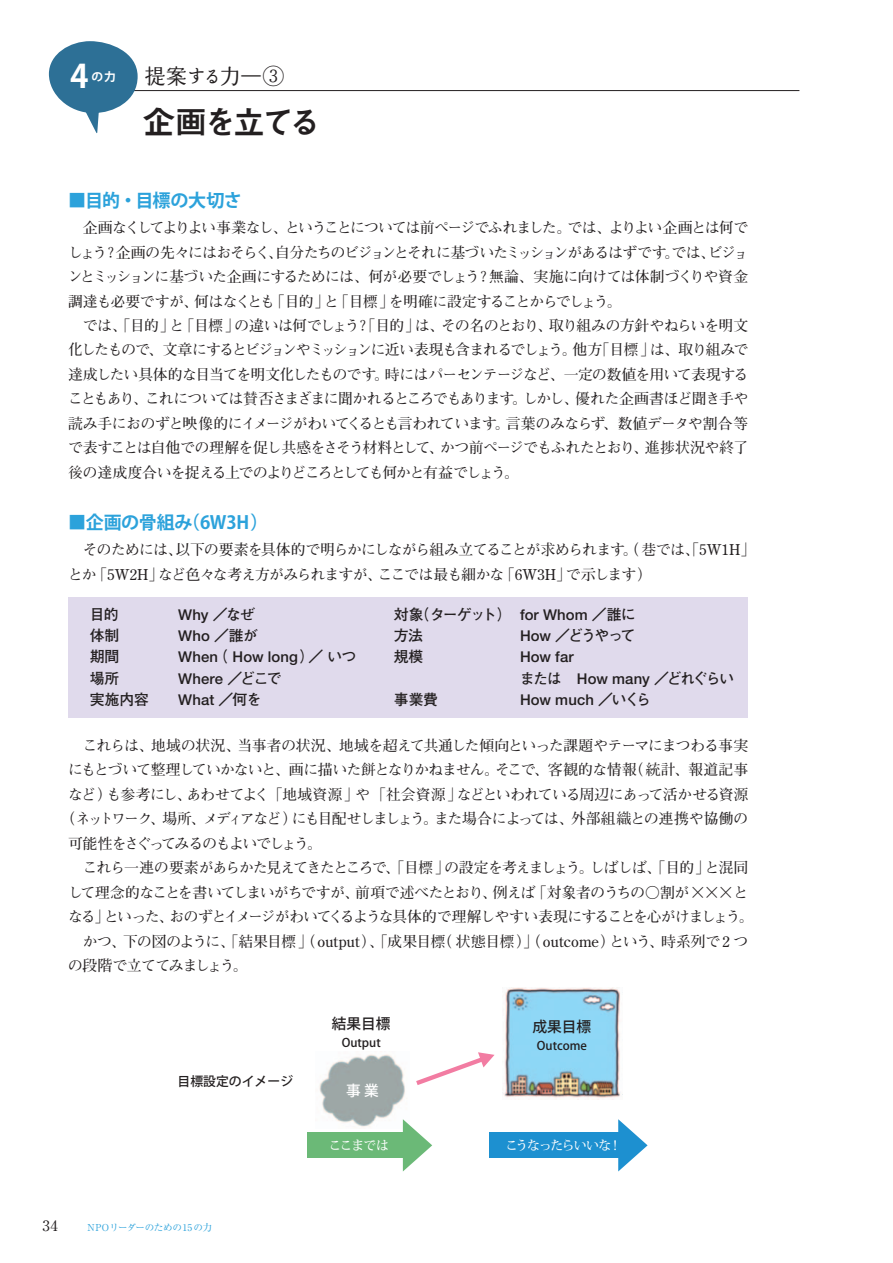
<style>
.page{position:relative;width:893px;height:1263px;background:#fff}
.page>*{position:absolute;margin:0;border:0;box-sizing:border-box;transform-origin:0 0}
.t1{font:700 32.1px "Koz Go Pro";color:#fff}
.t2{font:31.95px "Midashi Go MB31";letter-spacing:-.085em;color:#231f20}
.t3{font:21.3px "Maruminold";letter-spacing:-.11em;color:#231f20}
.t4{font:700 18px "Koz Go Pro";letter-spacing:-.025em;color:#2ca2db}
.t5{font:700 14.85px/24.5px "Futo Min A101";letter-spacing:-.06em;color:#231f20}
.t6{font:700 14.85px/21.3px "Futo Go B101";letter-spacing:-.005em;color:#231f20}
.t7{font:700 14.85px "Futo Min A101";letter-spacing:-.015em;color:#231f20}
.t8{font:700 14.85px "Futo Min A101";letter-spacing:-.09em;color:#231f20}
.t9{font:700 14.85px "Futo Min A101";letter-spacing:-.035em;color:#231f20}
.t10{font:700 14.85px "Futo Min A101";letter-spacing:-.1em;color:#231f20}
.t11{font:700 14.85px "Futo Go B101";letter-spacing:-.09em;color:#231f20}
.t12{font:500 14.7px "Koz Go Pro";color:#231f20}
.t13{font:500 14.7px "Koz Go Pro";color:#fff}
.t14{font:500 12.9px "Koz Min Pro";letter-spacing:-.09em;color:#fff}
.t15{font:500 12.9px "Koz Go Pro";color:#231f20}
.t16{font:500 11.85px "Koz Go Pro";color:#231f20}
.t17{font:700 11.7px "Koz Go Pro";color:#fff}
.t18{font:9.6px "Ryumin";letter-spacing:-.025em;color:#2ca2db}
.s1{font-size:14.85px;color:#231f20}
</style>
<div class="page">
<hr style="left:68px;top:90px;width:731px;height:1px;background:#231f20">
<svg style="left:49px;top:41px;width:89px;height:92px"></svg>
<img style="left:502px;top:987px;width:119px;height:111px">
<img style="left:319px;top:1054px;width:86px;height:75px">
<svg style="left:403px;top:1119px;width:29px;height:52px"></svg>
<div style="left:307px;top:1132px;width:104px;height:26px;background:#6bb977"></div>
<svg style="left:416px;top:1052px;width:78px;height:33px"></svg>
<svg style="left:618px;top:1119px;width:30px;height:52px"></svg>
<div style="left:489px;top:1132px;width:137px;height:26px;background:#1d90d0"></div>
<div style="left:68px;top:597px;width:680px;height:121px;background:#e0daec"></div>
<h1 class="t1" style="left:70px;top:56px;width:20px">4</h1>
<p class="t17" style="left:91px;top:69px;width:26px">の力</p>
<h3 class="t3" style="left:144px;top:65px;width:141px">提案する力—③</h3>
<h2 class="t2" style="left:143px;top:104px;width:179px">企画を立てる</h2>
<p class="t4" style="left:68px;top:189px;width:175px">■目的・目標の大切さ</p>
<p class="t5" style="left:68px;top:216px;width:682px">　企画なくしてよりよい事業なし、ということについては前ページでふれました。では、よりよい企画とは何でしょう？企画の先々にはおそらく、自分たちのビジョンとそれに基づいたミッションがあるはずです。では、ビジョンとミッションに基づいた企画にするためには、何が必要でしょう？無論、実施に向けては体制づくりや資金調達も必要ですが、何はなくとも「目的」と「目標」を明確に設定することからでしょう。<br>　では、「目的」と「目標」の違いは何でしょう？「目的」は、その名のとおり、取り組みの方針やねらいを明文化したもので、文章にするとビジョンやミッションに近い表現も含まれるでしょう。他方「目標」は、取り組みで達成したい具体的な目当てを明文化したものです。時にはパーセンテージなど、一定の数値を用いて表現することもあり、これについては賛否さまざまに聞かれるところでもあります。しかし、優れた企画書ほど聞き手や読み手におのずと映像的にイメージがわいてくるとも言われています。言葉のみならず、数値データや割合等で表すことは自他での理解を促し共感をさそう材料として、かつ前ページでもふれたとおり、進捗状況や終了後の達成度合いを捉える上でのよりどころとしても何かと有益でしょう。</p>
<p class="t4" style="left:68px;top:511px;width:202px">■企画の骨組み（6W3H）</p>
<p class="t5" style="left:68px;top:538px;width:689px">　そのためには、以下の要素を具体的で明らかにしながら組み立てることが求められます。（巷では、「5W1H」とか「5W2H」など色々な考え方がみられますが、ここでは最も細かな「6W3H」で示します）</p>
<p class="t6" style="left:90px;top:604px;width:30px">目的</p>
<p class="t6" style="left:178px;top:604px;width:79px">Why ／なぜ</p>
<p class="t6" style="left:90px;top:625px;width:31px">体制</p>
<p class="t6" style="left:178px;top:625px;width:82px">Who ／誰が</p>
<p class="t6" style="left:90px;top:646px;width:31px">期間</p>
<p class="t6" style="left:178px;top:646px;width:180px">When（ How long）／いつ</p>
<p class="t6" style="left:90px;top:667px;width:31px">場所</p>
<p class="t6" style="left:178px;top:667px;width:105px">Where ／どこで</p>
<p class="t6" style="left:90px;top:689px;width:61px">実施内容</p>
<p class="t6" style="left:178px;top:689px;width:85px">What ／何を</p>
<p class="t6" style="left:394px;top:604px;width:243px">対象（ターゲット）　 for Whom ／誰に方法</p>
<p class="t11" style="left:520px;top:627px;width:117px">How ／どうやって</p>
<p class="t6" style="left:394px;top:646px;width:31px">規模</p>
<p class="t6" style="left:520px;top:646px;width:216px">How far　<br>または　How many ／どれぐらい</p>
<p class="t6" style="left:394px;top:689px;width:46px">事業費</p>
<p class="t6" style="left:520px;top:689px;width:133px">How much ／いくら</p>
<p class="t9" style="left:68px;top:736px;width:682px">　これらは、地域の状況、当事者の状況、地域を超えて共通した傾向といった課題やテーマにまつわる事実</p>
<p class="t5" style="left:68px;top:758px;width:682px">にもとづいて整理していかないと、画に描いた餅となりかねません。そこで、客観的な情報（統計、報道記事</p>
<p class="t5" style="left:68px;top:782px;width:682px">など）も参考にし、あわせてよく「地域資源」や「社会資源」などといわれている周辺にあって活かせる資源</p>
<p class="t8" style="left:61px;top:809px;width:689px">（ネットワーク、場所、メディアなど）にも目配せしましょう。また場合によっては、外部組織との連携や協働の</p>
<p class="t10" style="left:68px;top:834px;width:255px">可能性をさぐってみるのもよいでしょう。</p>
<p class="t5" style="left:68px;top:856px;width:682px">　これら一連の要素があらかた見えてきたところで、「目標」の設定を考えましょう。しばしば、「目的」と混同</p>
<p class="t5" style="left:68px;top:880px;width:682px">して理念的なことを書いてしまいがちですが、前項で述べたとおり、例えば「対象者のうちの○割が×××と</p>
<p class="t5" style="left:68px;top:905px;width:687px">なる」といった、おのずとイメージがわいてくるような具体的で理解しやすい表現にすることを心がけましょう。</p>
<p class="t7" style="left:68px;top:931px;width:682px">　かつ、下の図のように、「結果目標」（ output）、「成果目標（ 状態目標）」（ outcome）という、時系列で 2 つ</p>
<p class="t5" style="left:68px;top:954px;width:196px">の段階で立ててみましょう。　</p>
<p class="t15" style="left:178px;top:1073px;width:117px">目標設定のイメージ</p>
<p class="t18" style="left:43px;top:1222px;width:171px"><span class="s1">34　　</span>NPOリーダーのための15の力</p>
<p class="t12" style="left:332px;top:1014px;width:60px">結果目標</p>
<p class="t16" style="left:342px;top:1035px;width:40px">Output</p>
<p class="t13" style="left:346px;top:1081px;width:34px">事 業</p>
<p class="t12" style="left:533px;top:1017px;width:60px">成果目標</p>
<p class="t16" style="left:537px;top:1038px;width:52px">Outcome</p>
<p class="t14" style="left:329px;top:1136px;width:61px">ここまでは</p>
<p class="t14" style="left:506px;top:1136px;width:118px">こうなったらいいな！</p>
</div>
